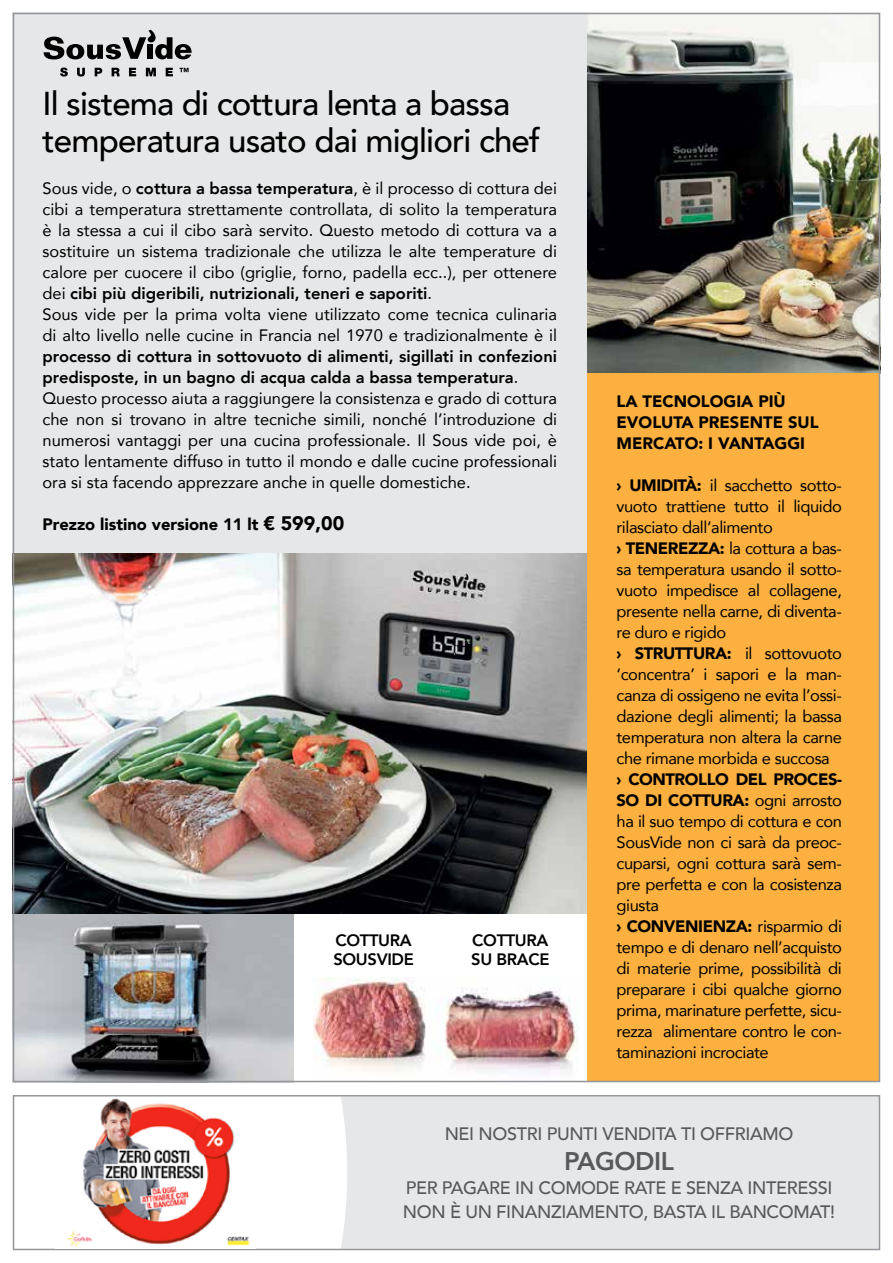
<style>
.page{position:relative;width:893px;height:1263px;background:#fff}
.page>*{position:absolute;margin:0;border:0;box-sizing:border-box;transform-origin:0 0}
.t1{font:500 33px/37.5px "Avenir";letter-spacing:-.025em;color:#000}
.t2{font:800 25.5px "Avenir";letter-spacing:-.02em;color:#58595b}
.t3{font:500 18px/24px "Avenir";letter-spacing:-.02em;color:#58595b}
.t4{font:16.5px/21px "Avenir";color:#000}
.t5{font:16.5px/21px "Avenir";letter-spacing:-.025em;color:#000}
.t6{font:900 16.5px/21px "Avenir";color:#000}
.t7{font:800 16.5px/19.5px "Avenir";letter-spacing:-.02em;color:#000}
.s1{font-weight:800}
.s2{font-size:19.5px}
.s3{font-weight:900}
</style>
<div class="page">
<img style="left:587px;top:16px;width:290px;height:357px">
<div style="left:13px;top:13px;width:574px;height:541px;background:#e6e7e8"></div>
<div style="left:587px;top:373px;width:292px;height:709px;background:#fbb040"></div>
<svg style="left:338px;top:1079px;width:543px;height:172px;background:#e7e7e8"></svg>
<svg style="left:12px;top:1093px;width:335px;height:158px"></svg>
<div style="left:13px;top:1095px;width:867px;height:155px;border:2px solid #939598"></div>
<img style="left:55px;top:1098px;width:201px;height:150px">
<img style="left:16px;top:913px;width:277px;height:166px">
<img style="left:16px;top:554px;width:571px;height:359px">
<img style="left:313px;top:978px;width:266px;height:96px">
<svg style="left:60px;top:68px;width:8px;height:9px"></svg>
<svg style="left:77px;top:68px;width:8px;height:9px"></svg>
<svg style="left:95px;top:68px;width:7px;height:8px"></svg>
<svg style="left:112px;top:68px;width:8px;height:8px"></svg>
<svg style="left:129px;top:68px;width:7px;height:8px"></svg>
<svg style="left:146px;top:68px;width:10px;height:8px"></svg>
<svg style="left:166px;top:68px;width:7px;height:8px"></svg>
<svg style="left:44px;top:30px;width:148px;height:29px"></svg>
<svg style="left:179px;top:68px;width:10px;height:4px"></svg>
<h1 class="t1" style="left:43px;top:83px;width:499px">Il sistema di cottura lenta a bassa temperatura usato dai migliori chef</h1>
<p class="t4" style="left:43px;top:178px;width:516px">Sous vide, o <span class="s1">cottura a bassa temperatura</span>, è il processo di cottura dei cibi a temperatura strettamente controllata, di solito la temperatura è la stessa a cui il cibo sarà servito. Questo metodo di cottura va a sostituire un sistema tradizionale che utilizza le alte temperature di calore per cuocere il cibo (griglie, forno, padella ecc..), per ottenere dei <span class="s1">cibi più digeribili, nutrizionali, teneri e saporiti</span>.<br>Sous vide per la prima volta viene utilizzato come tecnica culinaria di alto livello nelle cucine in Francia nel 1970 e tradizionalmente è il</p>
<p class="t4" style="left:43px;top:346px;width:516px"><span class="s1">processo di cottura in sottovuoto di alimenti, sigillati in confezioni predisposte, in un bagno di acqua calda a bassa temperatura</span>.<br>Questo processo aiuta a raggiungere la consistenza e grado di cottura che non si trovano in altre tecniche simili, nonché l’introduzione di numerosi vantaggi per una cucina professionale. Il Sous vide poi, è stato lentamente diffuso in tutto il mondo e dalle cucine professionali ora si sta facendo apprezzare anche in quelle domestiche.</p>
<p class="t6" style="left:43px;top:514px;width:303px">Prezzo listino versione 11 lt <span class="s2">€ 599,00</span></p>
<p class="t7" style="left:333px;top:930px;width:82px">COTTURA<br>SOUSVIDE</p>
<p class="t7" style="left:471px;top:930px;width:80px">COTTURA<br>SU BRACE</p>
<p class="t6" style="left:617px;top:390px;width:203px">LA TECNOLOGIA PIÙ<br>EVOLUTA PRESENTE SUL<br>MERCATO: I VANTAGGI</p>
<p class="t5" style="left:617px;top:474px;width:227px"><span class="s3">› UMIDITÀ:</span> il sacchetto sotto&shy;vuoto trattiene tutto il liquido rilasciato dall’alimento<br><span class="s3">› TENEREZZA:</span> la cottura a bas&shy;sa temperatura usando il sotto&shy;vuoto impedisce al collagene, presente nella carne, di diventa&shy;re duro e rigido<br><span class="s3">› STRUTTURA:</span> il sottovuoto ‘concentra’ i sapori e la man&shy;canza di ossigeno ne evita l’ossi&shy;dazione degli alimenti; la bassa temperatura non altera la carne che rimane morbida e succosa</p>
<p class="t5" style="left:617px;top:768px;width:227px"><span class="s3">› CONTROLLO DEL PROCES-<br>SO DI COTTURA:</span> ogni arrosto ha il suo tempo di cottura e con<br>SousVide non ci sarà da preoc&shy;cuparsi, ogni cottura sarà sem&shy;pre perfetta e con la cosistenza giusta<br><span class="s3">› CONVENIENZA:</span> risparmio di tempo e di denaro nell’acquisto di materie prime, possibilità di preparare i cibi qualche giorno prima, marinature perfette, sicu&shy;rezza alimentare contro le con&shy;taminazioni incrociate</p>
<p class="t3" style="left:445px;top:1120px;width:350px">NEI NOSTRI PUNTI VENDITA TI OFFRIAMO</p>
<h2 class="t2" style="left:564px;top:1141px;width:111px">PAGODIL</h2>
<p class="t3" style="left:403px;top:1174px;width:431px">PER PAGARE IN COMODE RATE e SENZA INTERESSI non</p>
<p class="t3" style="left:450px;top:1198px;width:59px">è un finanziamento</p>
<p class="t3" style="left:644px;top:1198px;width:193px">, BASTA IL BANCOMAT!</p>
</div>
